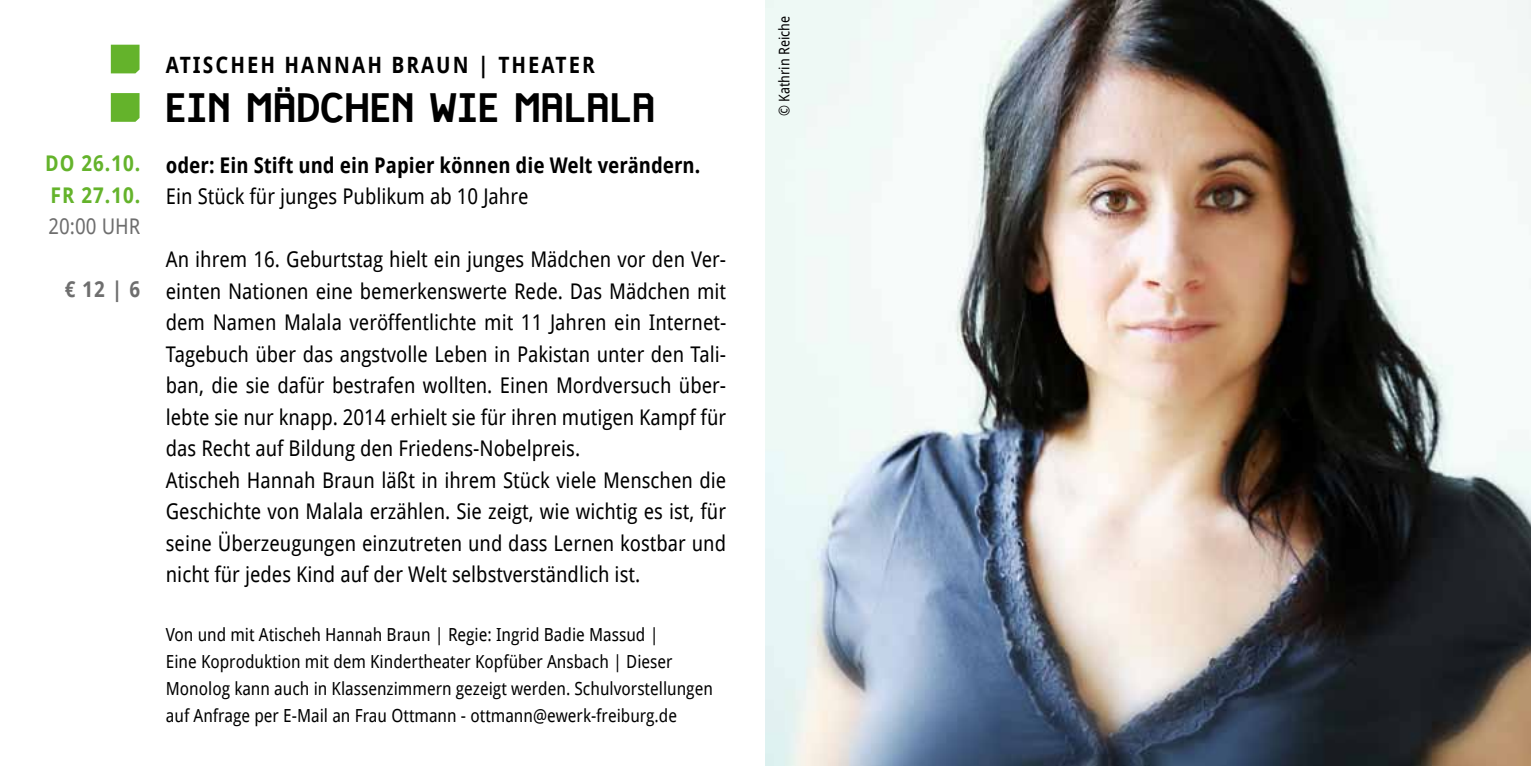
<style>
.page{position:relative;width:1531px;height:766px;background:#fff}
.page>*{position:absolute;margin:0;border:0;box-sizing:border-box;transform-origin:0 0}
.t1{font:700 40.5px "Ernesto";letter-spacing:.02em;color:#000}
.t2{font:700 22.5px "Droid Sans";letter-spacing:.1em;color:#000;scale:.9 1}
.t3{font:21.6px/31.5px "Droid Sans";color:#000;scale:.9 1}
.t4{font:700 21.6px "Droid Sans";color:#000;scale:.9 1}
.t5{font:700 21.6px/31.5px "Droid Sans";letter-spacing:.05em;color:#64b32b;scale:.9 1}
.t6{font:21.6px "Droid Sans";color:#6e6e6e;scale:.9 1}
.t7{font:700 21.6px "Droid Sans";color:#6e6e6e;scale:.9 1}
.t8{font:18px/27px "Droid Sans";color:#000;scale:.9 1}
.t9{font:14.62px "Droid Sans";color:#000;scale:.9 1}
</style>
<div class="page">
<svg style="left:111px;top:45px;width:29px;height:28px"></svg>
<svg style="left:111px;top:93px;width:29px;height:29px"></svg>
<img style="left:765px;top:0;width:766px;height:765px">
<p class="t5" style="left:45px;top:147px;width:107px">Do 26.10.<br>Fr 27.10.</p>
<p class="t6" style="left:49px;top:212px;width:103px">20:00 UHR</p>
<p class="t7" style="left:65px;top:274px;width:85px">€ 12 | 6</p>
<p class="t2" style="left:166px;top:49px;width:478px">Atischeh Hannah Braun | Theater</p>
<h1 class="t1" style="left:166px;top:85px;width:487px">EIN MÄDCHEN WIE MALALA</h1>
<p class="t4" style="left:166px;top:149px;width:595px">oder: Ein Stift und ein Papier können die Welt verändern.</p>
<p class="t3" style="left:166px;top:180px;width:404px">Ein Stück für junges Publikum ab 10 Jahre</p>
<p class="t3" style="left:166px;top:243px;width:624px">An ihrem 16. Geburtstag hielt ein junges Mädchen vor den Ver&shy;einten Nationen eine bemerkenswerte Rede. Das Mädchen mit dem Namen Malala veröffentlichte mit 11 Jahren ein Internet-Tagebuch über das angstvolle Leben in Pakistan unter den Tali&shy;ban, die sie dafür bestrafen wollten. Einen Mordversuch über&shy;lebte sie nur knapp. 2014 erhielt sie für ihren mutigen Kampf für das Recht auf Bildung den Friedens-Nobelpreis.<br>Atischeh Hannah Braun läßt in ihrem Stück viele Menschen die Geschichte von Malala erzählen. Sie zeigt, wie wichtig es ist, für seine Überzeugungen einzutreten und dass Lernen kostbar und nicht für jedes Kind auf der Welt selbstverständlich ist.</p>
<p class="t8" style="left:166px;top:620px;width:609px">Von und mit Atischeh Hannah Braun | Regie: Ingrid Badie Massud |<br>Eine Koproduktion mit dem Kindertheater Kopfüber Ansbach | Dieser Monolog kann auch in Klassenzimmern gezeigt werden. Schulvorstellungen auf Anfrage per E-Mail an Frau Ottmann - ottmann@ewerk-freiburg.de</p>
<p class="t9" style="left:774px;top:116px;width:113px;rotate:-90deg">© Kathrin Reiche</p>
</div>
